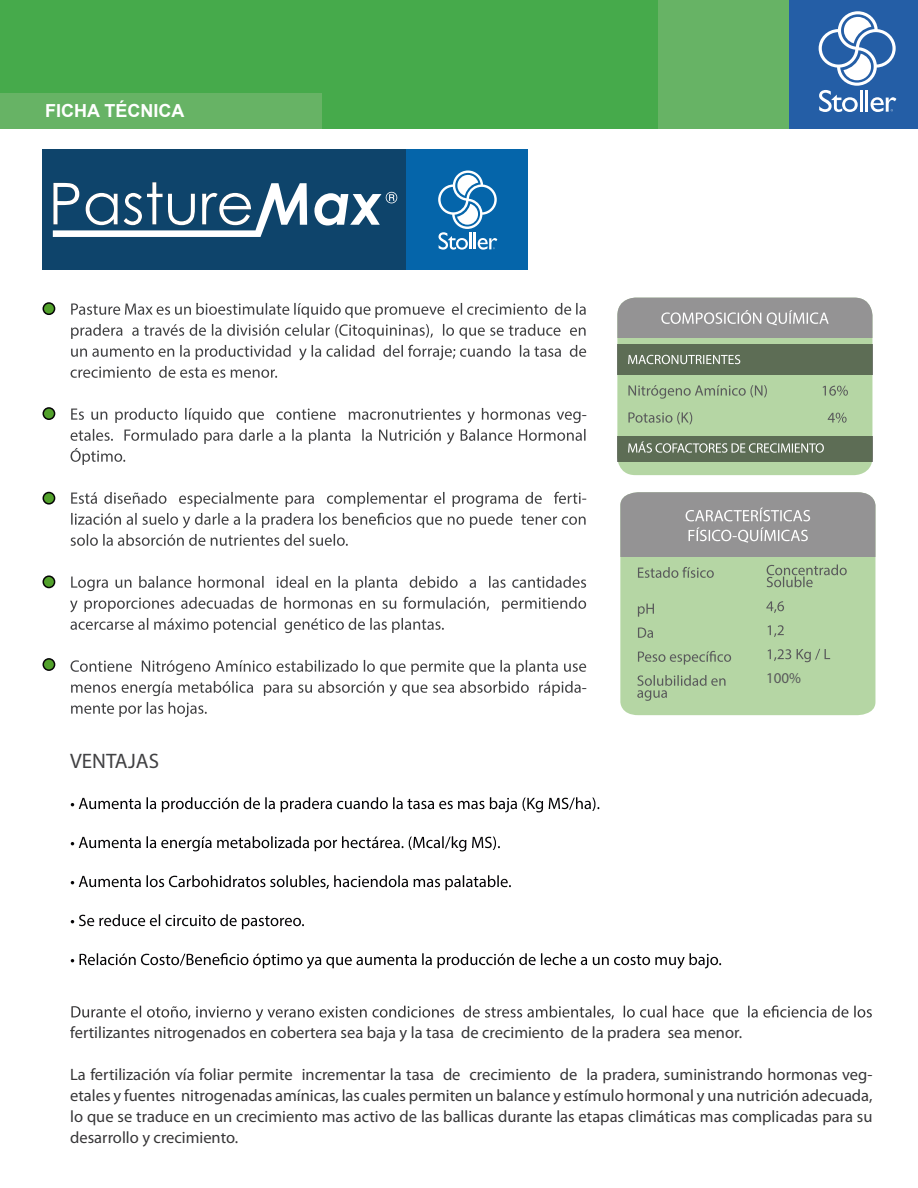
<style>
.page{position:relative;width:918px;height:1188px;background:#fff}
.page>*{position:absolute;margin:0;border:0;box-sizing:border-box;transform-origin:0 0}
.t1{font:21px "Myriad Pro";color:#414143}
.t2{font:700 18px "Arial";color:#fff}
.t3{font:16.5px/21px "Myriad Pro";color:#050406;text-align:justify}
.t4{font:16.5px "Myriad Pro";color:#414143}
.t5{font:15px "Myriad Pro";color:#595a5b}
</style>
<div class="page">
<div style="left:617px;top:298px;width:255px;height:177px;background:#b5d6a4;border-radius:18px"></div>
<div style="left:617px;top:298px;width:255px;height:40px;background:#949394"></div>
<div style="left:620px;top:557px;width:255px;height:158px;background:#b5d6a4"></div>
<div style="left:620px;top:492px;width:255px;height:65px;background:#949394"></div>
<svg style="left:71px;top:797px;width:528px;height:15px"></svg>
<svg style="left:71px;top:836px;width:429px;height:15px"></svg>
<svg style="left:71px;top:875px;width:440px;height:15px"></svg>
<svg style="left:71px;top:914px;width:233px;height:15px"></svg>
<svg style="left:71px;top:953px;width:650px;height:16px"></svg>
<svg style="left:71px;top:303px;width:515px;height:15px"></svg>
<svg style="left:71px;top:324px;width:515px;height:15px"></svg>
<svg style="left:71px;top:345px;width:515px;height:15px"></svg>
<svg style="left:71px;top:366px;width:206px;height:12px"></svg>
<svg style="left:71px;top:408px;width:510px;height:15px"></svg>
<svg style="left:71px;top:429px;width:515px;height:36px"></svg>
<svg style="left:71px;top:492px;width:515px;height:15px"></svg>
<svg style="left:71px;top:513px;width:515px;height:15px"></svg>
<svg style="left:71px;top:534px;width:277px;height:12px"></svg>
<svg style="left:71px;top:576px;width:515px;height:15px"></svg>
<svg style="left:70px;top:597px;width:516px;height:15px"></svg>
<svg style="left:71px;top:618px;width:373px;height:15px"></svg>
<svg style="left:71px;top:660px;width:515px;height:15px"></svg>
<svg style="left:71px;top:681px;width:510px;height:15px"></svg>
<svg style="left:71px;top:702px;width:136px;height:15px"></svg>
<div style="left:43px;top:303px;width:12px;height:11px;background:#52a12b;border-radius:50%"></div>
<div style="left:43px;top:302px;width:12px;height:13px;border:2px solid #050406;border-radius:50%"></div>
<div style="left:43px;top:493px;width:12px;height:11px;background:#52a12b;border-radius:50%"></div>
<div style="left:43px;top:492px;width:12px;height:13px;border:2px solid #050406;border-radius:50%"></div>
<div style="left:43px;top:659px;width:12px;height:11px;background:#52a12b;border-radius:50%"></div>
<div style="left:43px;top:658px;width:12px;height:13px;border:2px solid #050406;border-radius:50%"></div>
<div style="left:43px;top:576px;width:12px;height:12px;background:#52a12b;border-radius:50%"></div>
<div style="left:43px;top:575px;width:12px;height:13px;border:2px solid #050406;border-radius:50%"></div>
<div style="left:43px;top:408px;width:12px;height:11px;background:#52a12b;border-radius:50%"></div>
<div style="left:43px;top:407px;width:12px;height:13px;border:2px solid #050406;border-radius:50%"></div>
<svg style="left:638px;top:567px;width:76px;height:11px"></svg>
<svg style="left:638px;top:604px;width:16px;height:13px"></svg>
<svg style="left:638px;top:628px;width:15px;height:10px"></svg>
<svg style="left:638px;top:651px;width:93px;height:14px"></svg>
<svg style="left:637px;top:675px;width:89px;height:26px;background:#a5c197"></svg>
<svg style="left:767px;top:564px;width:80px;height:23px;background:#a1bc94"></svg>
<svg style="left:766px;top:601px;width:18px;height:12px"></svg>
<svg style="left:768px;top:625px;width:16px;height:12px"></svg>
<svg style="left:768px;top:649px;width:62px;height:13px"></svg>
<svg style="left:661px;top:310px;width:168px;height:15px"></svg>
<svg style="left:686px;top:508px;width:124px;height:13px"></svg>
<svg style="left:689px;top:527px;width:119px;height:16px"></svg>
<div style="left:617px;top:344px;width:255px;height:30px;background:#5d6d55"></div>
<div style="left:617px;top:436px;width:255px;height:26px;background:#5d6d55"></div>
<svg style="left:628px;top:355px;width:112px;height:9px"></svg>
<svg style="left:628px;top:385px;width:139px;height:14px"></svg>
<svg style="left:823px;top:386px;width:25px;height:10px"></svg>
<svg style="left:628px;top:412px;width:64px;height:12px"></svg>
<svg style="left:828px;top:413px;width:19px;height:10px"></svg>
<svg style="left:628px;top:441px;width:196px;height:12px"></svg>
<div style="left:0;top:0;width:659px;height:129px;background:#46aa4b"></div>
<div style="left:789px;top:0;width:129px;height:129px;background:#245ea6"></div>
<svg style="left:819px;top:11px;width:77px;height:101px"></svg>
<div style="left:658px;top:0;width:131px;height:129px;background:#67b365"></div>
<div style="left:0;top:94px;width:321px;height:35px;background:#67b365"></div>
<div style="left:43px;top:149px;width:485px;height:121px;background:#0e446b"></div>
<div style="left:406px;top:149px;width:121px;height:121px;background:#0565aa"></div>
<svg style="left:438px;top:170px;width:59px;height:80px"></svg>
<svg style="left:53px;top:182px;width:344px;height:55px"></svg>
<svg style="left:71px;top:1005px;width:801px;height:16px"></svg>
<p class="t2" style="left:45px;top:99px;width:141px">FICHA TÉCNICA</p>
<p class="t1" style="left:70px;top:750px;width:90px">VENTAJAS</p>
<p class="t4" style="left:582px;top:405px;width:7px">-</p>
<p class="t4" style="left:582px;top:678px;width:7px">-</p>
<p class="t5" style="left:766px;top:670px;width:36px">100%</p>
<p class="t3" style="left:70px;top:1023px;width:673px">fertilizantes nitrogenados en cobertera sea baja y la tasa de crecimiento de la pradera sea menor.</p>
<p class="t3" style="left:70px;top:1065px;width:804px">La fertilización vía foliar permite incrementar la tasa de crecimiento de la pradera, suministrando hormonas veg&shy;etales y fuentes nitrogenadas amínicas, las cuales permiten un balance y estímulo hormonal y una nutrición adecuada, lo que se traduce en un crecimiento mas activo de las ballicas durante las etapas climáticas mas complicadas para su desarrollo y crecimiento.</p>
</div>
